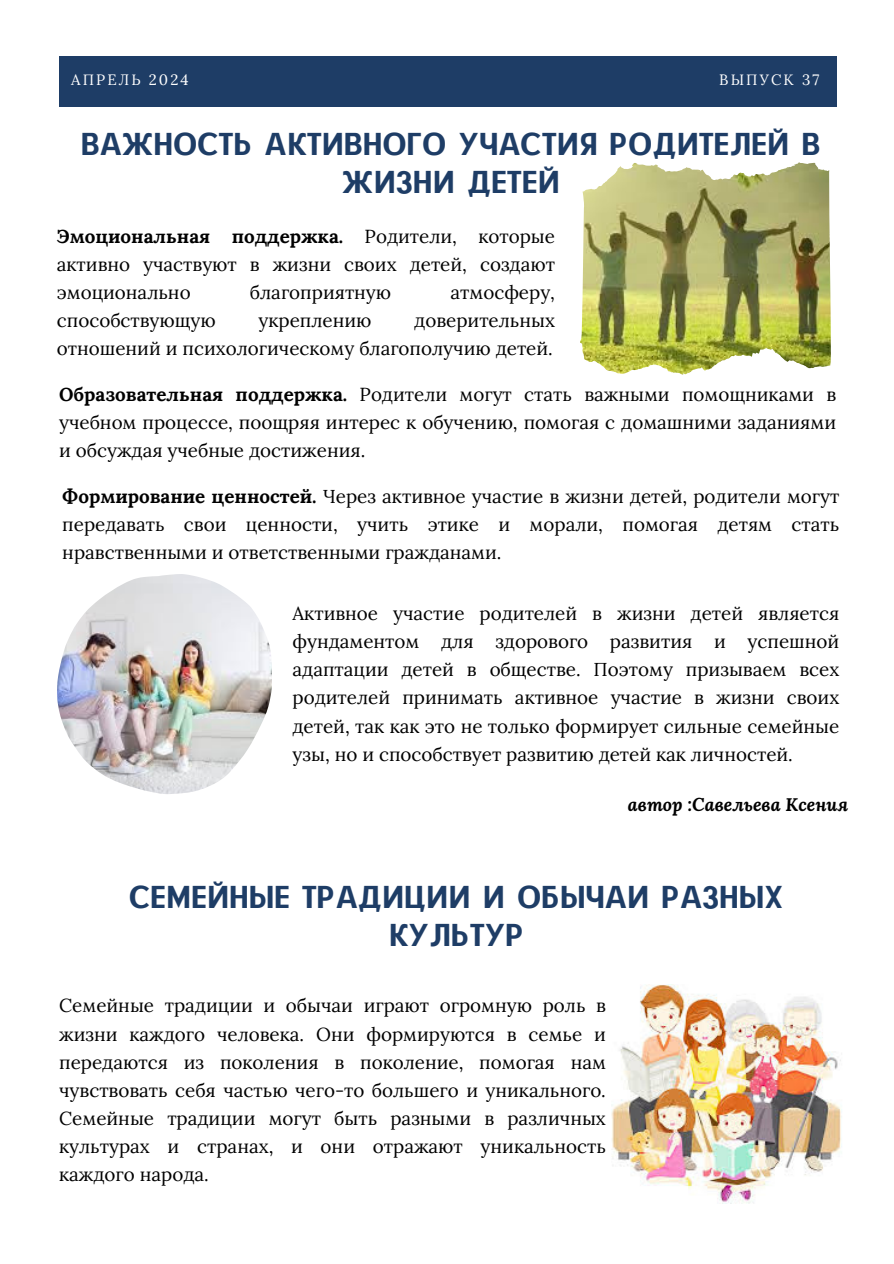
<style>
.page{position:relative;width:894px;height:1264px;background:#fff}
.page>*{position:absolute;margin:0;border:0;box-sizing:border-box;transform-origin:0 0}
.t1{font:30.75px/38.2px "CAT Neuzeit";letter-spacing:.03em;color:#1e3d66;text-align:center}
.t2{font:18.75px/28.2px "Lora";color:#000;text-align:justify}
.t3{font:italic 700 18.15px "Lora";color:#000}
.t4{font:15px "Lora";letter-spacing:.14em;color:#fff}
.s1{font-weight:700}
</style>
<div class="page">
<div style="left:59px;top:56px;width:776px;height:51px;background:#1e3d66"></div>
<img style="left:638px;top:162px;width:192px;height:188px">
<img style="left:57px;top:574px;width:215px;height:220px">
<img style="left:611px;top:984px;width:231px;height:219px">
<h1 class="t4" style="left:71px;top:70px;width:119px">АПРЕЛЬ 2024</h1>
<p class="t4" style="left:719px;top:70px;width:101px">ВЫПУСК 37</p>
<h3 class="t1" style="left:81px;top:124px;width:740px">ВАЖНОСТЬ АКТИВНОГО УЧАСТИЯ РОДИТЕЛЕЙ В<br>ЖИЗНИ ДЕТЕЙ</h3>
<h3 class="t2" style="left:57px;top:221px;width:499px"><span class="s1">Эмоциональная поддержка.</span> Родители, которые активно участвуют в жизни своих детей, создают эмоционально</h3>
<h3 class="t2" style="left:250px;top:278px;width:143px">благоприятную</h3>
<h3 class="t2" style="left:450px;top:278px;width:106px">атмосферу,</h3>
<h3 class="t2" style="left:57px;top:306px;width:160px">способствующую</h3>
<h3 class="t2" style="left:258px;top:306px;width:114px">укреплению</h3>
<h3 class="t2" style="left:57px;top:306px;width:499px;text-align:right">доверительных<br>отношений и психологическому благополучию детей.</h3>
<h3 class="t2" style="left:59px;top:380px;width:778px"><span class="s1">Образовательная поддержка.</span> Родители могут стать важными помощниками в учебном процессе, поощряя интерес к обучению, помогая с домашними заданиями и обсуждая учебные достижения.</h3>
<p class="t2" style="left:62px;top:482px;width:778px"><span class="s1">Формирование ценностей.</span> Через активное участие в жизни детей, родители могут передавать свои ценности, учить этике и морали, помогая детям стать нравственными и ответственными гражданами.</p>
<h3 class="t2" style="left:292px;top:599px;width:548px">Активное участие родителей в жизни детей является фундаментом для здорового развития и успешной адаптации детей в обществе. Поэтому призываем всех родителей принимать активное участие в жизни своих детей, так как это не только формирует сильные семейные узы, но и способствует развитию детей как личностей.</h3>
<h2 class="t3" style="left:627px;top:792px;width:222px">автор :Савельева Ксения</h2>
<h1 class="t1" style="left:129px;top:877px;width:655px">СЕМЕЙНЫЕ ТРАДИЦИИ И ОБЫЧАИ РАЗНЫХ<br>КУЛЬТУР</h1>
<p class="t2" style="left:59px;top:991px;width:548px">Семейные традиции и обычаи играют огромную роль в жизни каждого человека. Они формируются в семье и передаются из поколения в поколение, помогая нам чувствовать себя частью чего-то большего и уникального.<br>Семейные традиции могут быть разными в различных культурах и странах, и они отражают уникальность каждого народа.</p>
</div>
